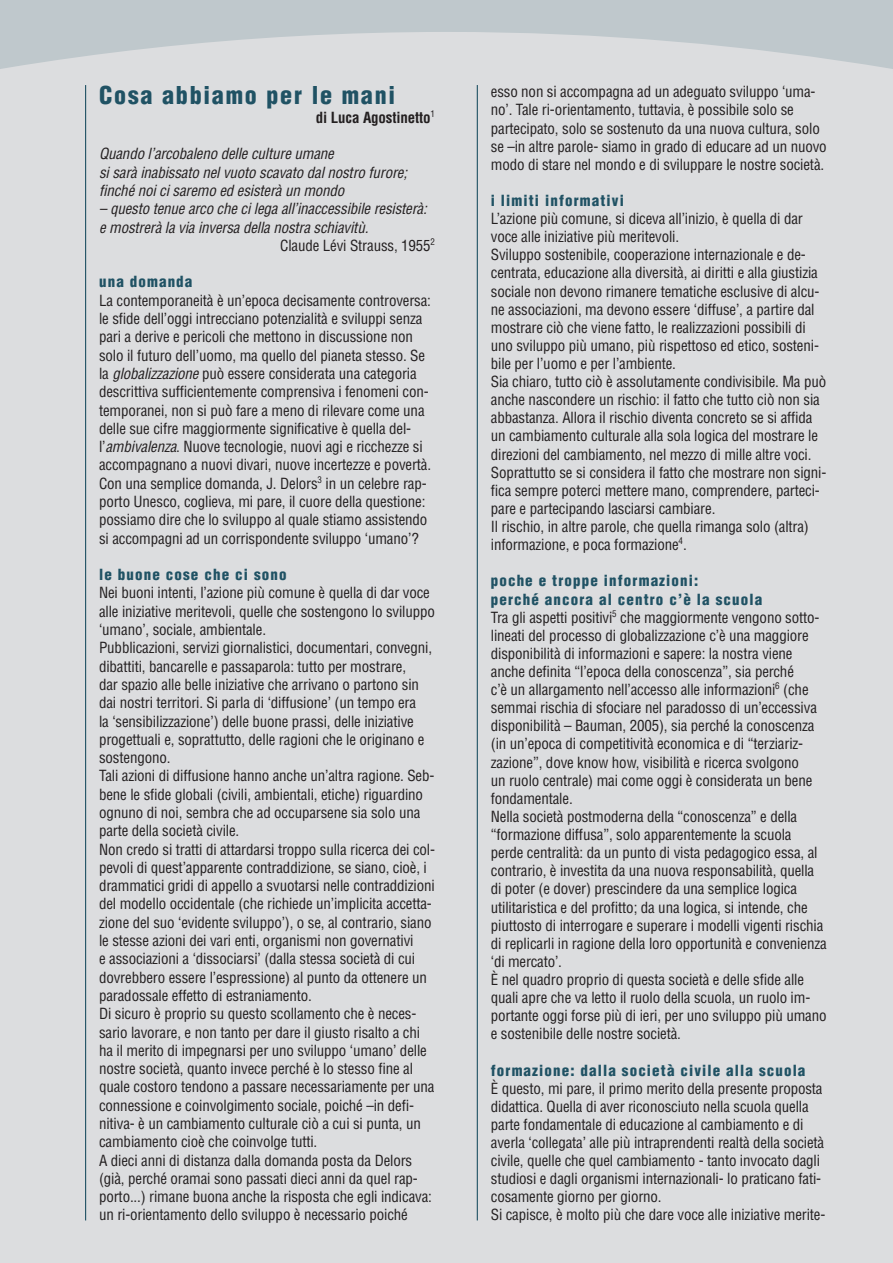
<style>
.page{position:relative;width:893px;height:1263px;background:#bfc8cc}
.page>*{position:absolute;margin:0;border:0;box-sizing:border-box;transform-origin:0 0}
.t1{font:900 condensed 24px "Helvetica";letter-spacing:.075em;color:#205264}
.t2{font:condensed 15px/18.1px "Helvetica";letter-spacing:-.01em;color:#231f20}
.t3{font:italic condensed 15px/18.3px "Helvetica";letter-spacing:-.01em;color:#231f20}
.t4{font:900 condensed 15px "Helvetica";letter-spacing:.075em;color:#205264}
.t5{font:700 condensed 15px "Helvetica";letter-spacing:-.01em;color:#231f20}
.s1{font-style:italic}
.s2{font-weight:900;color:#205264}
</style>
<div class="page">
<div style="left:0;top:32px;width:893px;height:1231px;background:#dcdddf"></div>
<hr style="left:85px;top:85px;width:1px;height:1135px;background:#205264">
<hr style="left:477px;top:85px;width:1px;height:1135px;background:#205264">
<div style="left:876px;top:74px;width:17px;height:1189px;background:#dcdddf"></div>
<h1 class="t1" style="left:99px;top:81px;width:298px">Cosa abbiamo per le mani</h1>
<p class="t5" style="left:316px;top:108px;width:121px">di Luca Agostinetto<sup>1</sup></p>
<p class="t3" style="left:99px;top:144px;width:310px">Quando l’arcobaleno delle culture umane<br>si sarà inabissato nel vuoto scavato dal nostro furore; finché noi ci saremo ed esisterà un mondo</p>
<p class="t3" style="left:99px;top:199px;width:329px">– questo tenue arco che ci lega all’inaccessibile resisterà:</p>
<p class="t3" style="left:99px;top:218px;width:271px">e mostrerà la via inversa della nostra schiavitù.</p>
<p class="t2" style="left:280px;top:236px;width:156px">Claude Lévi Strauss, 1955<sup>2</sup></p>
<p class="t4" style="left:99px;top:273px;width:95px">una domanda</p>
<p class="t2" style="left:99px;top:291px;width:334px">La contemporaneità è un’epoca decisamente controversa: le sfide dell’oggi intrecciano potenzialità e sviluppi senza pari a derive e pericoli che mettono in discussione non solo il futuro dell’uomo, ma quello del pianeta stesso. Se la <span class="s1">globalizzazione</span> può essere considerata una categoria descrittiva sufficientemente comprensiva i fenomeni con&shy;temporanei, non si può fare a meno di rilevare come una delle sue cifre maggiormente significative è quella del&shy;l’<span class="s1">ambivalenza</span>. Nuove tecnologie, nuovi agi e ricchezze si accompagnano a nuovi divari, nuove incertezze e povertà.<br>Con una semplice domanda, J. Delors<sup>3</sup> in un celebre rap&shy;porto Unesco, coglieva, mi pare, il cuore della questione: possiamo dire che lo sviluppo al quale stiamo assistendo si accompagni ad un corrispondente sviluppo ‘umano’?</p>
<p class="t4" style="left:99px;top:565px;width:189px">le buone cose che ci sono</p>
<p class="t2" style="left:99px;top:583px;width:338px">Nei buoni intenti, l’azione più comune è quella di dar voce alle iniziative meritevoli, quelle che sostengono lo sviluppo ‘umano’, sociale, ambientale.<br>Pubblicazioni, servizi giornalistici, documentari, convegni, dibattiti, bancarelle e passaparola: tutto per mostrare,<br>dar spazio alle belle iniziative che arrivano o partono sin dai nostri territori. Si parla di ‘diffusione’ (un tempo era<br>la ‘sensibilizzazione’) delle buone prassi, delle iniziative progettuali e, soprattutto, delle ragioni che le originano e sostengono.<br>Tali azioni di diffusione hanno anche un’altra ragione. Seb&shy;bene le sfide globali (civili, ambientali, etiche) riguardino ognuno di noi, sembra che ad occuparsene sia solo una parte della società civile.<br>Non credo si tratti di attardarsi troppo sulla ricerca dei col&shy;pevoli di quest’apparente contraddizione, se siano, cioè, i drammatici gridi di appello a svuotarsi nelle contraddizioni del modello occidentale (che richiede un’implicita accetta&shy;zione del suo ‘evidente sviluppo’), o se, al contrario, siano le stesse azioni dei vari enti, organismi non governativi<br>e associazioni a ‘dissociarsi’ (dalla stessa società di cui dovrebbero essere l’espressione) al punto da ottenere un paradossale effetto di estraniamento.<br>Di sicuro è proprio su questo scollamento che è neces&shy;sario lavorare, e non tanto per dare il giusto risalto a chi ha il merito di impegnarsi per uno sviluppo ‘umano’ delle nostre società, quanto invece perché è lo stesso fine al quale costoro tendono a passare necessariamente per una connessione e coinvolgimento sociale, poiché –in defi&shy;nitiva- è un cambiamento culturale ciò a cui si punta, un cambiamento cioè che coinvolge tutti.<br>A dieci anni di distanza dalla domanda posta da Delors (già, perché oramai sono passati dieci anni da quel rap&shy;porto...) rimane buona anche la risposta che egli indicava: un ri-orientamento dello sviluppo è necessario poiché</p>
<p class="t2" style="left:491px;top:82px;width:337px">esso non si accompagna ad un adeguato sviluppo ‘uma&shy;no’. Tale ri-orientamento, tuttavia, è possibile solo se partecipato, solo se sostenuto da una nuova cultura, solo se –in altre parole- siamo in grado di educare ad un nuovo modo di stare nel mondo e di sviluppare le nostre società.</p>
<p class="t4" style="left:491px;top:191px;width:135px">i limiti informativi</p>
<p class="t2" style="left:491px;top:209px;width:337px">L’azione più comune, si diceva all’inizio, è quella di dar voce alle iniziative più meritevoli.<br>Sviluppo sostenibile, cooperazione internazionale e de&shy;centrata, educazione alla diversità, ai diritti e alla giustizia sociale non devono rimanere tematiche esclusive di alcu&shy;ne associazioni, ma devono essere ‘diffuse’, a partire dal mostrare ciò che viene fatto, le realizzazioni possibili di uno sviluppo più umano, più rispettoso ed etico, sosteni&shy;bile per l’uomo e per l’ambiente.<br>Sia chiaro, tutto ciò è assolutamente condivisibile. Ma può anche nascondere un rischio: il fatto che tutto ciò non sia abbastanza. Allora il rischio diventa concreto se si affida un cambiamento culturale alla sola logica del mostrare le direzioni del cambiamento, nel mezzo di mille altre voci.<br>Soprattutto se si considera il fatto che mostrare non signi&shy;fica sempre poterci mettere mano, comprendere, parteci&shy;pare e partecipando lasciarsi cambiare.<br>Il rischio, in altre parole, che quella rimanga solo (altra) informazione, e poca formazione<sup>4</sup>.</p>
<p class="t2" style="left:491px;top:572px;width:337px"><span class="s2">poche e troppe informazioni:<br>perché ancora al centro c’è la scuola<br></span>Tra gli aspetti positivi<sup>5</sup> che maggiormente vengono sotto&shy;lineati del processo di globalizzazione c’è una maggiore disponibilità di informazioni e sapere: la nostra viene anche definita “l’epoca della conoscenza”, sia perché<br>c’è un allargamento nell’accesso alle informazioni<sup>6</sup> (che semmai rischia di sfociare nel paradosso di un’eccessiva disponibilità – Bauman, 2005), sia perché la conoscenza (in un’epoca di competitività economica e di “terziariz&shy;zazione”, dove know how, visibilità e ricerca svolgono<br>un ruolo centrale) mai come oggi è considerata un bene fondamentale.<br>Nella società postmoderna della “conoscenza” e della “formazione diffusa”, solo apparentemente la scuola perde centralità: da un punto di vista pedagogico essa, al contrario, è investita da una nuova responsabilità, quella di poter (e dover) prescindere da una semplice logica utilitaristica e del profitto; da una logica, si intende, che piuttosto di interrogare e superare i modelli vigenti rischia di replicarli in ragione della loro opportunità e convenienza ‘di mercato’.<br>È nel quadro proprio di questa società e delle sfide alle quali apre che va letto il ruolo della scuola, un ruolo im&shy;portante oggi forse più di ieri, per uno sviluppo più umano e sostenibile delle nostre società.</p>
<p class="t4" style="left:491px;top:1061px;width:316px">formazione: dalla società civile alla scuola</p>
<p class="t2" style="left:491px;top:1079px;width:336px">È questo, mi pare, il primo merito della presente proposta didattica. Quella di aver riconosciuto nella scuola quella parte fondamentale di educazione al cambiamento e di averla ‘collegata’ alle più intraprendenti realtà della società civile, quelle che quel cambiamento - tanto invocato dagli studiosi e dagli organismi internazionali- lo praticano fati&shy;cosamente giorno per giorno.<br>Si capisce, è molto più che dare voce alle iniziative merite-</p>
</div>
